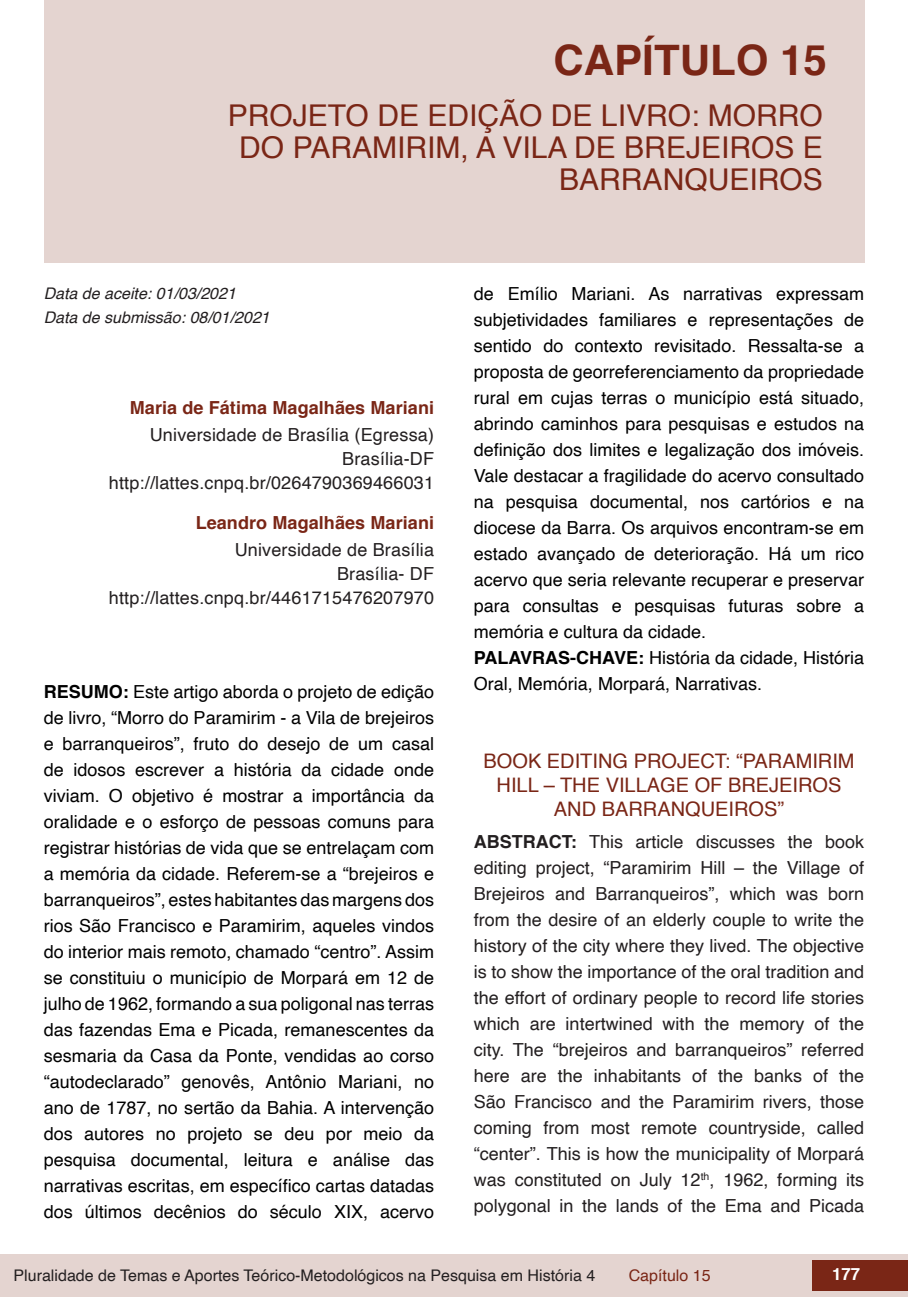
<style>
.page{position:relative;width:908px;height:1304px;background:#fff}
.page>*{position:absolute;margin:0;border:0;box-sizing:border-box;transform-origin:0 0}
.capítulos{font:700 42px "Helvetica";color:#7a2616}
.nome_artigos{font:30px/32px "Helvetica";color:#7a2616;text-align:right}
.título_Inglês{font:20px/24px "Helvetica";color:#7a2616;text-align:center}
.Resumos_e_PC_TXT{font:18px/26px "Helvetica";color:#000;text-align:justify}
.Resumos_e_PC_TXT-2{font:18px/26px "Helvetica";color:#231f20;text-align:justify}
.info_autores{font:18px "Helvetica";letter-spacing:.01em;color:#231f20}
.nome_autores{font:700 18px "Helvetica";letter-spacing:.005em;color:#7a2616}
.t1{font:700 16.8px "Helvetica";color:#fff}
.t2{font:16px "Helvetica";color:#231f20}
.data{font:italic 16px "Helvetica";color:#231f20}
.t3{font:16px "Helvetica";color:#7a2616}
.s1{font-weight:700}
</style>
<div class="page">
<div style="left:0;top:1254px;width:906px;height:43px;background:#e4d4d0"></div>
<div style="left:812px;top:1261px;width:95px;height:30px;background:#7a2616"></div>
<div style="left:44px;top:0;width:819px;height:263px;background:#e4d4d0"></div>
<p class="capítulos" style="left:553px;top:26px;width:275px">CAPÍTULO 15</p>
<p class="nome_artigos" style="left:227px;top:101px;width:596px">PROJETO DE EDIÇÃO DE LIVRO: MORRO<br>DO PARAMIRIM, A VILA DE BREJEIROS E<br>BARRANQUEIROS</p>
<p class="data" style="left:44px;top:280px;width:194px">Data de aceite: 01/03/2021</p>
<p class="data" style="left:44px;top:304px;width:227px">Data de submissão: 08/01/2021</p>
<p class="nome_autores" style="left:130px;top:393px;width:305px">Maria de Fátima Magalhães Mariani</p>
<p class="info_autores" style="left:150px;top:421px;width:286px">Universidade de Brasília (Egressa)</p>
<p class="info_autores" style="left:342px;top:445px;width:93px">Brasília-DF</p>
<p class="info_autores" style="left:109px;top:469px;width:326px">http://lattes.cnpq.br/0264790369466031</p>
<p class="nome_autores" style="left:195px;top:508px;width:240px">Leandro Magalhães Mariani</p>
<p class="info_autores" style="left:234px;top:536px;width:201px">Universidade de Brasília</p>
<p class="info_autores" style="left:337px;top:560px;width:98px">Brasília- DF</p>
<p class="info_autores" style="left:109px;top:584px;width:326px">http://lattes.cnpq.br/4461715476207970</p>
<p class="Resumos_e_PC_TXT" style="left:44px;top:679px;width:392px"><span class="s1">RESUMO:</span> Este artigo aborda o projeto de edição de livro, “Morro do Paramirim - a Vila de brejeiros e barranqueiros”, fruto do desejo de um casal de idosos escrever a história da cidade onde viviam. O objetivo é mostrar a importância da oralidade e o esforço de pessoas comuns para registrar histórias de vida que se entrelaçam com a memória da cidade. Referem-se a “brejeiros e barranqueiros”, estes habitantes das margens dos rios São Francisco e Paramirim, aqueles vindos do interior mais remoto, chamado “centro”. Assim se constituiu o município de Morpará em 12 de julho de 1962, formando a sua poligonal nas terras das fazendas Ema e Picada, remanescentes da sesmaria da Casa da Ponte, vendidas ao corso “autodeclarado” genovês, Antônio Mariani, no ano de 1787, no sertão da Bahia. A intervenção dos autores no projeto se deu por meio da pesquisa documental, leitura e análise das narrativas escritas, em específico cartas datadas dos últimos decênios do século XIX, acervo</p>
<p class="Resumos_e_PC_TXT" style="left:473px;top:281px;width:392px">de Emílio Mariani. As narrativas expressam subjetividades familiares e representações de sentido do contexto revisitado. Ressalta-se a proposta de georreferenciamento da propriedade rural em cujas terras o município está situado, abrindo caminhos para pesquisas e estudos na definição dos limites e legalização dos imóveis.<br>Vale destacar a fragilidade do acervo consultado na pesquisa documental, nos cartórios e na diocese da Barra. Os arquivos encontram-se em estado avançado de deterioração. Há um rico acervo que seria relevante recuperar e preservar para consultas e pesquisas futuras sobre a memória e cultura da cidade.</p>
<p class="Resumos_e_PC_TXT" style="left:473px;top:645px;width:392px"><span class="s1">PALAVRAS-CHAVE:</span> História da cidade, História<br>Oral, Memória, Morpará, Narrativas.</p>
<p class="título_Inglês" style="left:483px;top:750px;width:372px">BOOK EDITING PROJECT: “PARAMIRIM<br>HILL – THE VILLAGE OF BREJEIROS<br>AND BARRANQUEIROS”</p>
<p class="Resumos_e_PC_TXT-2" style="left:473px;top:829px;width:392px"><span class="s1">ABSTRACT:</span> This article discusses the book editing project, “Paramirim Hill – the Village of Brejeiros and Barranqueiros”, which was born from the desire of an elderly couple to write the history of the city where they lived. The objective is to show the importance of the oral tradition and the effort of ordinary people to record life stories which are intertwined with the memory of the city. The “brejeiros and barranqueiros” referred here are the inhabitants of the banks of the São Francisco and the Paramirim rivers, those coming from most remote countryside, called “center”. This is how the municipality of Morpará was constituted on July 12<sup>th</sup>, 1962, forming its polygonal in the lands of the Ema and Picada</p>
<p class="t2" style="left:14px;top:1263px;width:583px">Pluralidade de Temas e Aportes Teórico-Metodológicos na Pesquisa em História 4</p>
<p class="t3" style="left:628px;top:1263px;width:83px">Capítulo 15</p>
<p class="t1" style="left:831px;top:1261px;width:30px">177</p>
</div>
